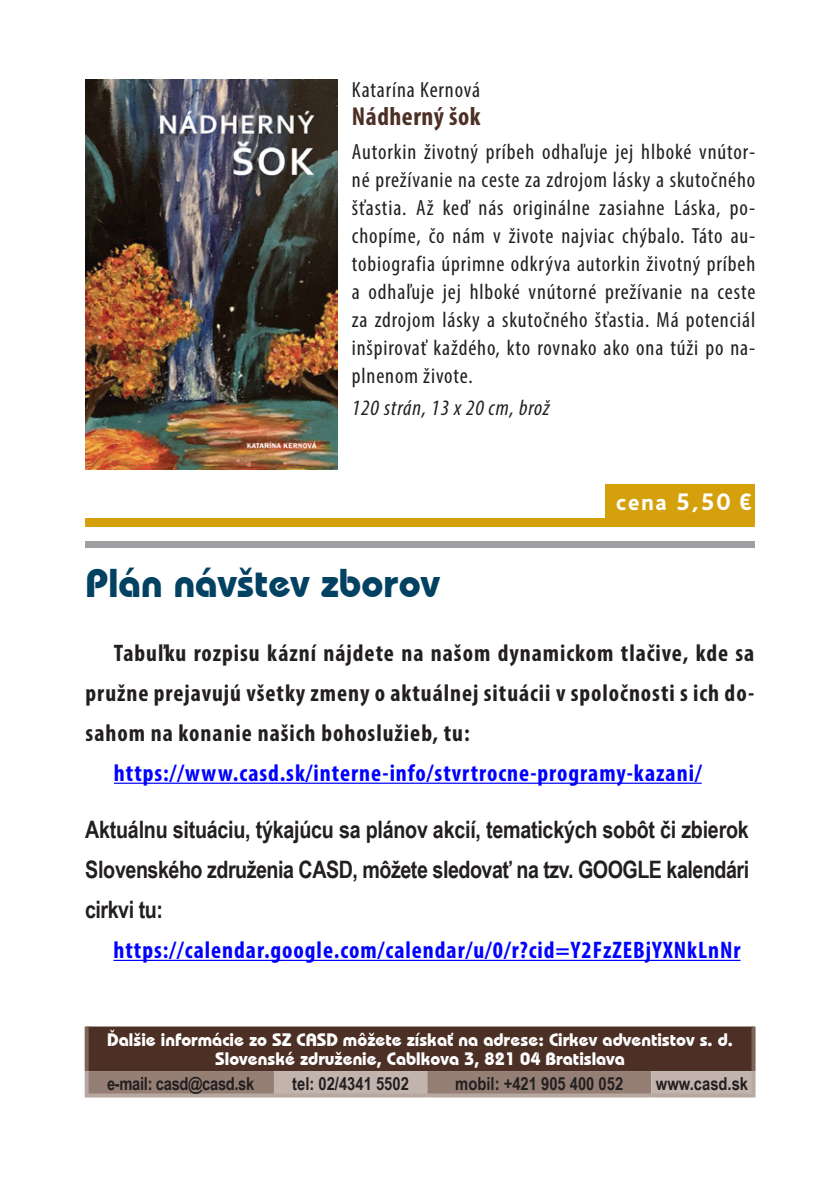
<style>
.page{position:relative;width:840px;height:1191px;background:#fff}
.page>*{position:absolute;margin:0;border:0;box-sizing:border-box;transform-origin:0 0}
.t1{font:40px "ITC Bauhaus Md AT Bold";color:#024161}
.Nadpis_maly{font:700 condensed 26px "Myriad Pro";letter-spacing:.02em;color:#4d3025}
.Zakladny{font:700 condensed 24px/40px "Myriad Pro";letter-spacing:.04em;color:#231f20;text-align:justify}
.t2{font:700 24px/40px "Arial Narrow";letter-spacing:-.02em;color:#231f20;text-align:justify}
.www_podciarknute{font:700 condensed 24px "Myriad Pro";letter-spacing:.04em;color:#00f}
.text_bacnicky{font:24px "Jigsaw Bold CE";letter-spacing:.07em;color:#fff}
.Zakladny-2{font:condensed 22px/28px "Myriad Pro";letter-spacing:.04em;color:#231f20;text-align:justify}
.Podpis{font:italic condensed 22px "Myriad Pro";letter-spacing:.04em;color:#231f20}
.t3{font:18px "ITC Bauhaus Md AT Bold";color:#fff}
.t4{font:700 18px "Arial Narrow";color:#231f20}
.t5{font:700 18px "Arial Narrow";letter-spacing:-.02em;color:#231f20}
</style>
<div class="page">
<svg style="left:89px;top:1026px;width:662px;height:67px;background:#6b5248"></svg>
<svg style="left:85px;top:1026px;width:4px;height:20px"></svg>
<svg style="left:751px;top:1026px;width:4px;height:20px"></svg>
<svg style="left:85px;top:1046px;width:4px;height:25px"></svg>
<svg style="left:751px;top:1046px;width:4px;height:25px"></svg>
<svg style="left:85px;top:1071px;width:4px;height:22px"></svg>
<hr style="left:751px;top:1071px;width:4px;height:22px;background:#b7a8a1">
<svg style="left:85px;top:1093px;width:189px;height:4px"></svg>
<hr style="left:274px;top:1093px;width:153px;height:4px;background:#b7a8a1">
<svg style="left:427px;top:1093px;width:224px;height:4px"></svg>
<hr style="left:651px;top:1093px;width:104px;height:4px;background:#b7a8a1">
<div style="left:85px;top:541px;width:669px;height:7px;background:#9d9fa2"></div>
<hr style="left:113px;top:959px;width:627px;height:2px;background:#00f">
<hr style="left:114px;top:782px;width:587px;height:2px;background:#00f">
<div style="left:86px;top:518px;width:668px;height:8px;background:#d4a00c"></div>
<div style="left:605px;top:485px;width:149px;height:33px;background:#d4a00c"></div>
<img style="left:85px;top:79px;width:252px;height:390px">
<p class="Zakladny-2" style="left:351px;top:76px;width:130px">Katarína Kernová</p>
<p class="Nadpis_maly" style="left:351px;top:100px;width:130px">Nádherný šok</p>
<p class="Zakladny-2" style="left:351px;top:137px;width:405px">Autorkin životný príbeh odhaľuje jej hlboké vnútor&shy;né prežívanie na ceste za zdrojom lásky a skutočného šťastia. Až keď nás originálne zasiahne Láska, po&shy;chopíme, čo nám v živote najviac chýbalo. Táto au&shy;tobiografia úprimne odkrýva autorkin životný príbeh a odhaľuje jej hlboké vnútorné prežívanie na ceste za zdrojom lásky a skutočného šťastia. Má potenciál inšpirovať každého, kto rovnako ako ona túži po na&shy;plnenom živote.</p>
<p class="Podpis" style="left:351px;top:394px;width:199px">120 strán, 13 x 20 cm, brož</p>
<p class="t1" style="left:86px;top:559px;width:356px">Plán návštev zborov</p>
<p class="text_bacnicky" style="left:616px;top:487px;width:138px">cena 5,50 ¤</p>
<p class="Zakladny" style="left:86px;top:632px;width:670px;text-indent:28px">Tabuľku rozpisu kázní nájdete na našom dynamickom tlačive, kde sa pružne prejavujú všetky zmeny o aktuálnej situácii v spoločnosti s ich do&shy;sahom na konanie našich bohoslužieb, tu:</p>
<p class="www_podciarknute" style="left:114px;top:758px;width:589px">https://www.casd.sk/interne-info/stvrtrocne-programy-kazani/</p>
<p class="t2" style="left:85px;top:810px;width:665px">Aktuálnu situáciu, týkajúcu sa plánov akcií, tematických sobôt či zbierok Slovenského združenia CASD, môžete sledovať na tzv. GOOGLE kalendári cirkvi tu:</p>
<p class="www_podciarknute" style="left:113px;top:935px;width:628px">https://calendar.google.com/calendar/u/0/r?cid=Y2FzZEBjYXNkLnNr</p>
<p class="t3" style="left:107px;top:1029px;width:626px">Ďalšie informácie zo SZ CASD môžete získať na adrese: Cirkev adventistov s. d.</p>
<p class="t3" style="left:215px;top:1048px;width:411px">Slovenské združenie, Cablkova 3, 821 04 Bratislava</p>
<p class="t5" style="left:107px;top:1072px;width:149px">e-mail: casd@casd.sk</p>
<p class="t4" style="left:292px;top:1072px;width:118px">tel: 02/4341 5502</p>
<p class="t4" style="left:455px;top:1072px;width:169px">mobil: +421 905 400 052</p>
<p class="t4" style="left:655px;top:1072px;width:94px">www.casd.sk</p>
</div>
